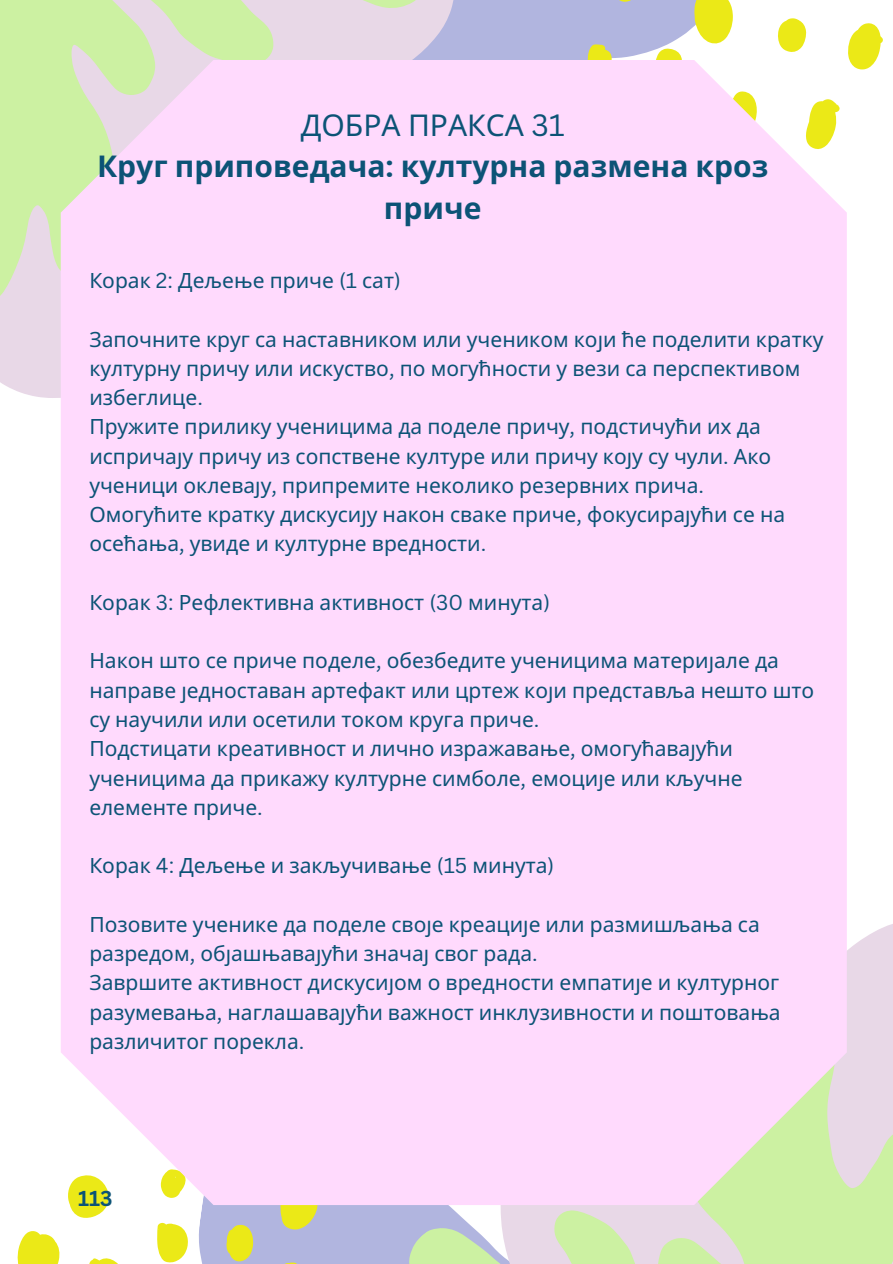
<style>
.page{position:relative;width:893px;height:1264px;background:#fff}
.page>*{position:absolute;margin:0;border:0;box-sizing:border-box;transform-origin:0 0}
.t1{font:700 30px/41.7px "Noto Sans";color:#0c5376;text-align:center}
.t2{font:21px/29.2px "Noto Sans";color:#0c5376}
.t3{font:700 21px "Canva Sans";color:#0c5376}
.s1{font-weight:400}
.s2{font-family:"Canva Sans";font-weight:400}
.s3{font-family:"Canva Sans"}
</style>
<div class="page">
<svg style="left:846px;top:884px;width:46px;height:74px"></svg>
<svg style="left:804px;top:958px;width:88px;height:305px;background:#dce2ca"></svg>
<div style="left:479px;top:0;width:108px;height:60px;background:#b1b5df"></div>
<svg style="left:360px;top:1204px;width:444px;height:59px;background:#d3ddcb"></svg>
<svg style="left:263px;top:0;width:216px;height:60px;background:#dcd2e2"></svg>
<svg style="left:0;top:0;width:263px;height:352px;background:#d3eab5"></svg>
<svg style="left:17px;top:1204px;width:314px;height:59px"></svg>
<svg style="left:587px;top:0;width:296px;height:70px"></svg>
<div style="left:61px;top:60px;width:785px;height:1144px;background:#ffdafd"></div>
<p class="t1" style="left:97px;top:103px;width:672px"><span class="s1">ДОБРА ПРАКСА</span> <span class="s2">31<br></span>Круг приповедача<span class="s3">:</span> културна размена кроз приче</p>
<p class="t2" style="left:89px;top:265px;width:313px">Корак <span class="s3">2:</span> Дељење приче <span class="s3">(1</span> сат<span class="s3">)</span></p>
<p class="t2" style="left:89px;top:324px;width:735px">Започните круг са наставником или учеником који ће поделити кратку културну причу или искуство<span class="s3">,</span> по могућности у вези са перспективом избеглице<span class="s3">.</span></p>
<p class="t2" style="left:89px;top:411px;width:683px">Пружите прилику ученицима да поделе причу<span class="s3">,</span> подстичући их да испричају причу из сопствене културе или причу коју су чули<span class="s3">.</span> Ако</p>
<p class="t2" style="left:89px;top:470px;width:697px">ученици оклевају<span class="s3">,</span> припремите неколико резервних прича<span class="s3">.<br></span>Омогућите кратку дискусију након сваке приче<span class="s3">,</span> фокусирајући се на осећања<span class="s3">,</span> увиде и културне вредности<span class="s3">.</span></p>
<p class="t2" style="left:89px;top:587px;width:462px">Корак <span class="s3">3:</span> Рефлективна активност <span class="s3">(30</span> минута<span class="s3">)</span></p>
<p class="t2" style="left:89px;top:645px;width:691px">Након што се приче поделе<span class="s3">,</span> обезбедите ученицима материјале да</p>
<h1 class="t2" style="left:89px;top:675px;width:726px">направе једноставан артефакт или цртеж који представља нешто што су научили или осетили током круга приче<span class="s3">.<br></span>Подстицати креативност и лично изражавање<span class="s3">,</span> омогућавајући</h1>
<p class="t2" style="left:89px;top:762px;width:654px">ученицима да прикажу културне симболе<span class="s3">,</span> емоције или кључне елементе приче<span class="s3">.</span></p>
<p class="t2" style="left:89px;top:850px;width:466px">Корак <span class="s3">4:</span> Дељење и закључивање <span class="s3">(15</span> минута<span class="s3">)</span></p>
<p class="t2" style="left:89px;top:909px;width:672px">Позовите ученике да поделе своје креације или размишљања са</p>
<p class="t2" style="left:89px;top:938px;width:691px">разредом<span class="s3">,</span> објашњавајући значај свог рада<span class="s3">.<br></span>Завршите активност дискусијом о вредности емпатије и културног</p>
<p class="t2" style="left:89px;top:996px;width:692px">разумевања<span class="s3">,</span> наглашавајући важност инклузивности и поштовања различитог порекла<span class="s3">.</span></p>
<p class="t3" style="left:78px;top:1183px;width:36px">113</p>
</div>
